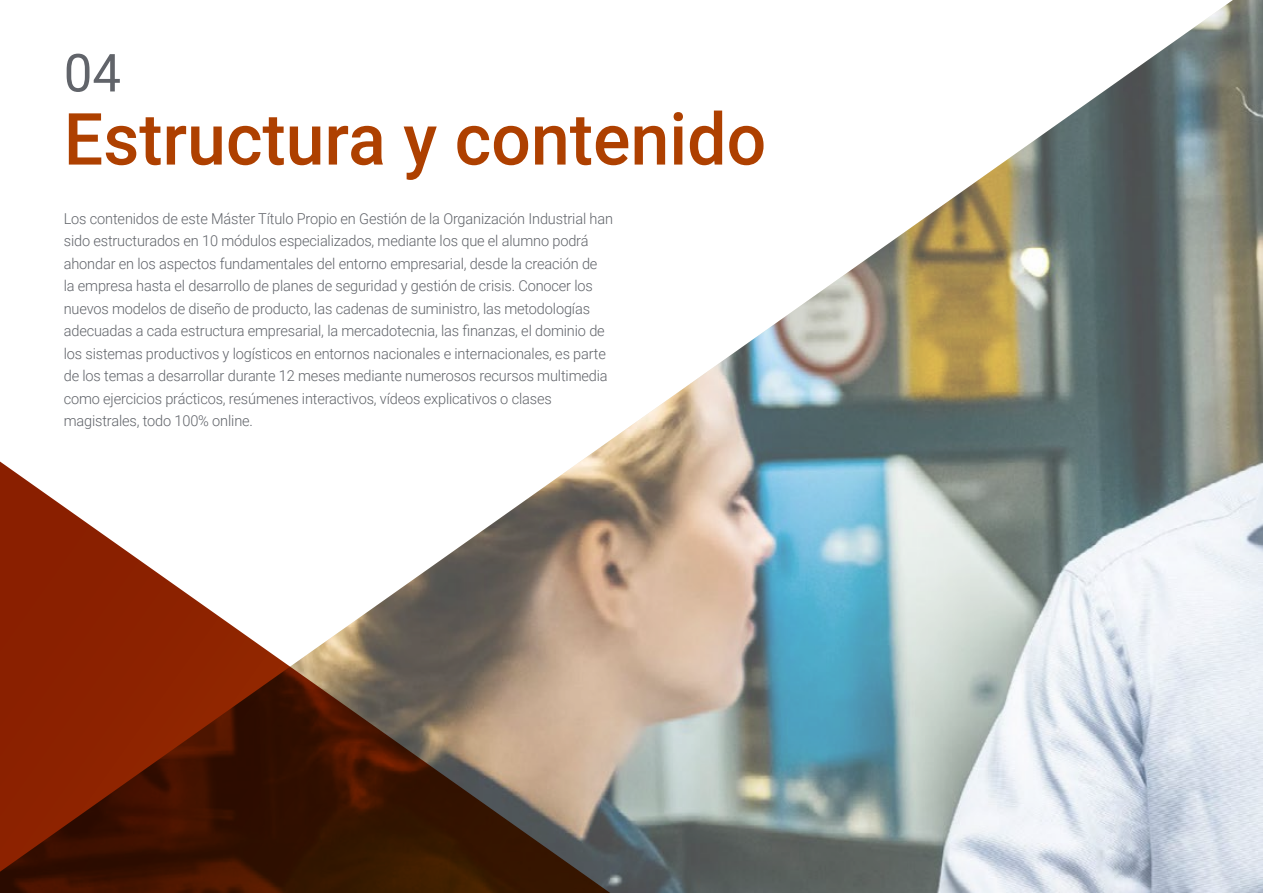
<style>
.page{position:relative;width:1263px;height:893px;background:#fff}
.page>*{position:absolute;margin:0;border:0;box-sizing:border-box;transform-origin:0 0}
.t1{font:500 72px "Roboto";color:#ae4000}
.t2{font:52.5px "Roboto";color:#61646a}
.t3{font:300 15px/22.5px "Roboto";letter-spacing:-.01em;color:#61646a}
</style>
<div class="page">
<img style="left:602px;top:0;width:661px;height:893px">
<svg style="left:0;top:446px;width:640px;height:447px"></svg>
<h2 class="t2" style="left:64px;top:36px;width:59px">04</h2>
<h1 class="t1" style="left:64px;top:89px;width:704px">Estructura y contenido</h1>
<p class="t3" style="left:64px;top:207px;width:551px">Los contenidos de este Máster Título Propio en Gestión de la Organización Industrial han sido estructurados en 10 módulos especializados, mediante los que el alumno podrá ahondar en los aspectos fundamentales del entorno empresarial, desde la creación de<br>la empresa hasta el desarrollo de planes de seguridad y gestión de crisis. Conocer los nuevos modelos de diseño de producto, las cadenas de suministro, las metodologías adecuadas a cada estructura empresarial, la mercadotecnia, las finanzas, el dominio de los sistemas productivos y logísticos en entornos nacionales e internacionales, es parte de los temas a desarrollar durante 12 meses mediante numerosos recursos multimedia como ejercicios prácticos, resúmenes interactivos, vídeos explicativos o clases magistrales, todo 100% online.</p>
</div>
